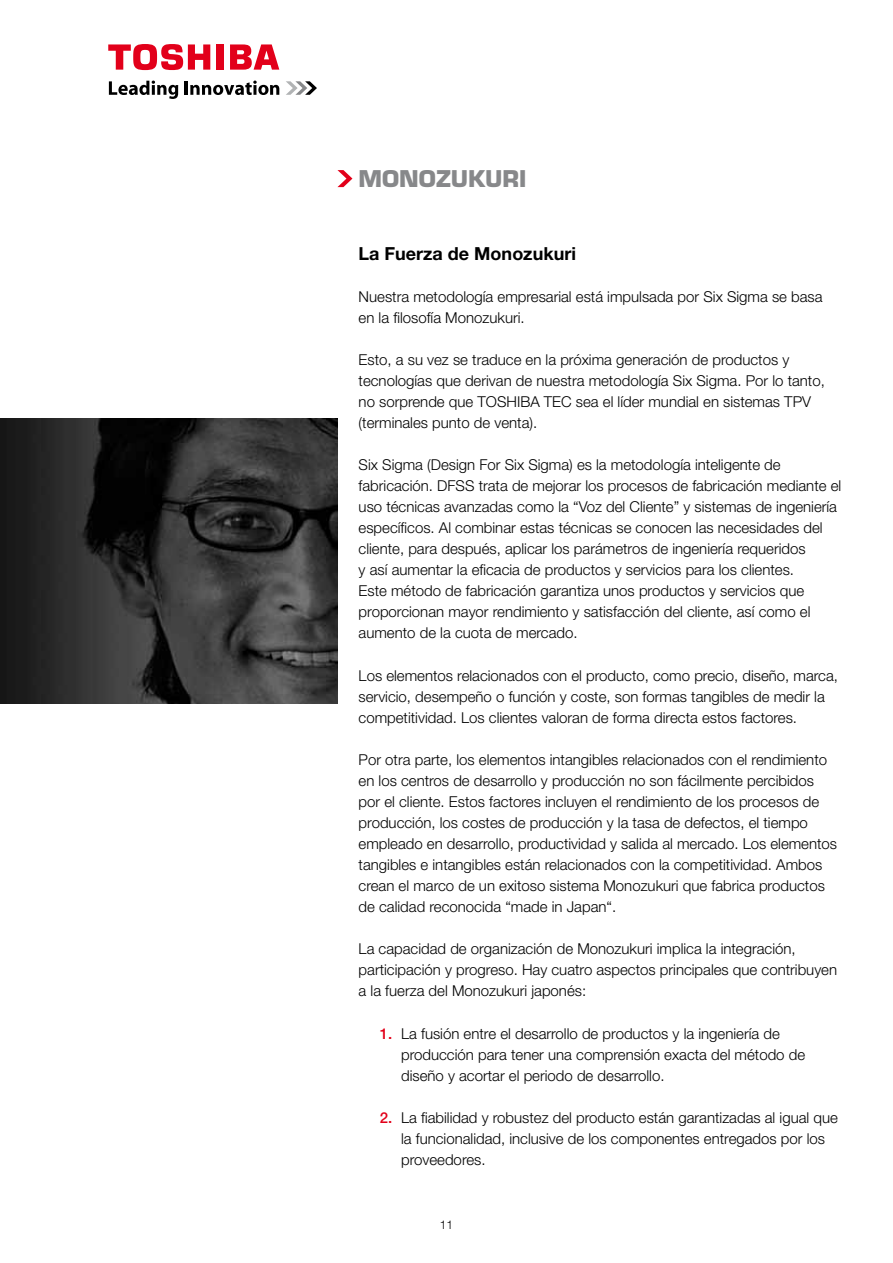
<style>
.page{position:relative;width:893px;height:1263px;background:#fff}
.page>*{position:absolute;margin:0;border:0;box-sizing:border-box;transform-origin:0 0}
.t1{font:700 22.5px "Eurostile LT Std";color:#87888a}
.t2{font:700 18px "Helvetica Neue";color:#000}
.t3{font:300 15px/21px "Helvetica Neue LT Std";color:#000}
.t4{font:300 12px "Helvetica Neue LT Std";color:#000}
.s1{font-weight:500;color:#e2001a}
</style>
<div class="page">
<svg style="left:286px;top:81px;width:31px;height:14px"></svg>
<svg style="left:109px;top:81px;width:69px;height:18px"></svg>
<hr style="left:185px;top:81px;width:3px;height:14px;background:#000">
<svg style="left:190px;top:81px;width:89px;height:14px"></svg>
<div style="left:217px;top:44px;width:7px;height:26px;background:#e2001a"></div>
<svg style="left:230px;top:44px;width:49px;height:26px"></svg>
<svg style="left:108px;top:44px;width:102px;height:26px"></svg>
<svg style="left:337px;top:170px;width:15px;height:17px"></svg>
<img style="left:0;top:419px;width:337px;height:285px">
<h1 class="t1" style="left:359px;top:165px;width:169px">MONOZUKURI</h1>
<p class="t2" style="left:359px;top:242px;width:219px">La Fuerza de Monozukuri</p>
<p class="t3" style="left:359px;top:286px;width:465px">Nuestra metodología empresarial está impulsada por Six Sigma se basa en la filosofía Monozukuri.</p>
<p class="t3" style="left:359px;top:349px;width:468px">Esto, a su vez se traduce en la próxima generación de productos y tecnologías que derivan de nuestra metodología Six Sigma. Por lo tanto, no sorprende que TOSHIBA TEC sea el líder mundial en sistemas TPV (terminales punto de venta).</p>
<p class="t3" style="left:359px;top:454px;width:484px">Six Sigma (Design For Six Sigma) es la metodología inteligente de fabricación. DFSS trata de mejorar los procesos de fabricación mediante el uso técnicas avanzadas como la “Voz del Cliente” y sistemas de ingeniería específicos. Al combinar estas técnicas se conocen las necesidades del cliente, para después, aplicar los parámetros de ingeniería requeridos<br>y así aumentar la eficacia de productos y servicios para los clientes.<br>Este método de fabricación garantiza unos productos y servicios que proporcionan mayor rendimiento y satisfacción del cliente, así como el aumento de la cuota de mercado.</p>
<p class="t3" style="left:359px;top:664px;width:481px">Los elementos relacionados con el producto, como precio, diseño, marca, servicio, desempeño o función y coste, son formas tangibles de medir la competitividad. Los clientes valoran de forma directa estos factores.</p>
<p class="t3" style="left:359px;top:749px;width:480px">Por otra parte, los elementos intangibles relacionados con el rendimiento en los centros de desarrollo y producción no son fácilmente percibidos por el cliente. Estos factores incluyen el rendimiento de los procesos de producción, los costes de producción y la tasa de defectos, el tiempo empleado en desarrollo, productividad y salida al mercado. Los elementos tangibles e intangibles están relacionados con la competitividad. Ambos crean el marco de un exitoso sistema Monozukuri que fabrica productos de calidad reconocida “made in Japan“.</p>
<p class="t3" style="left:359px;top:938px;width:480px">La capacidad de organización de Monozukuri implica la integración, participación y progreso. Hay cuatro aspectos principales que contribuyen a la fuerza del Monozukuri japonés:</p>
<p class="t3" style="left:401px;top:1022px;width:406px;text-indent:-21px"><span class="s1">1.</span> La fusión entre el desarrollo de productos y la ingeniería de producción para tener una comprensión exacta del método de diseño y acortar el periodo de desarrollo.</p>
<p class="t3" style="left:401px;top:1106px;width:438px;text-indent:-21px"><span class="s1">2.</span> La fiabilidad y robustez del producto están garantizadas al igual que la funcionalidad, inclusive de los componentes entregados por los proveedores.</p>
<p class="t4" style="left:440px;top:1217px;width:15px">11</p>
</div>
